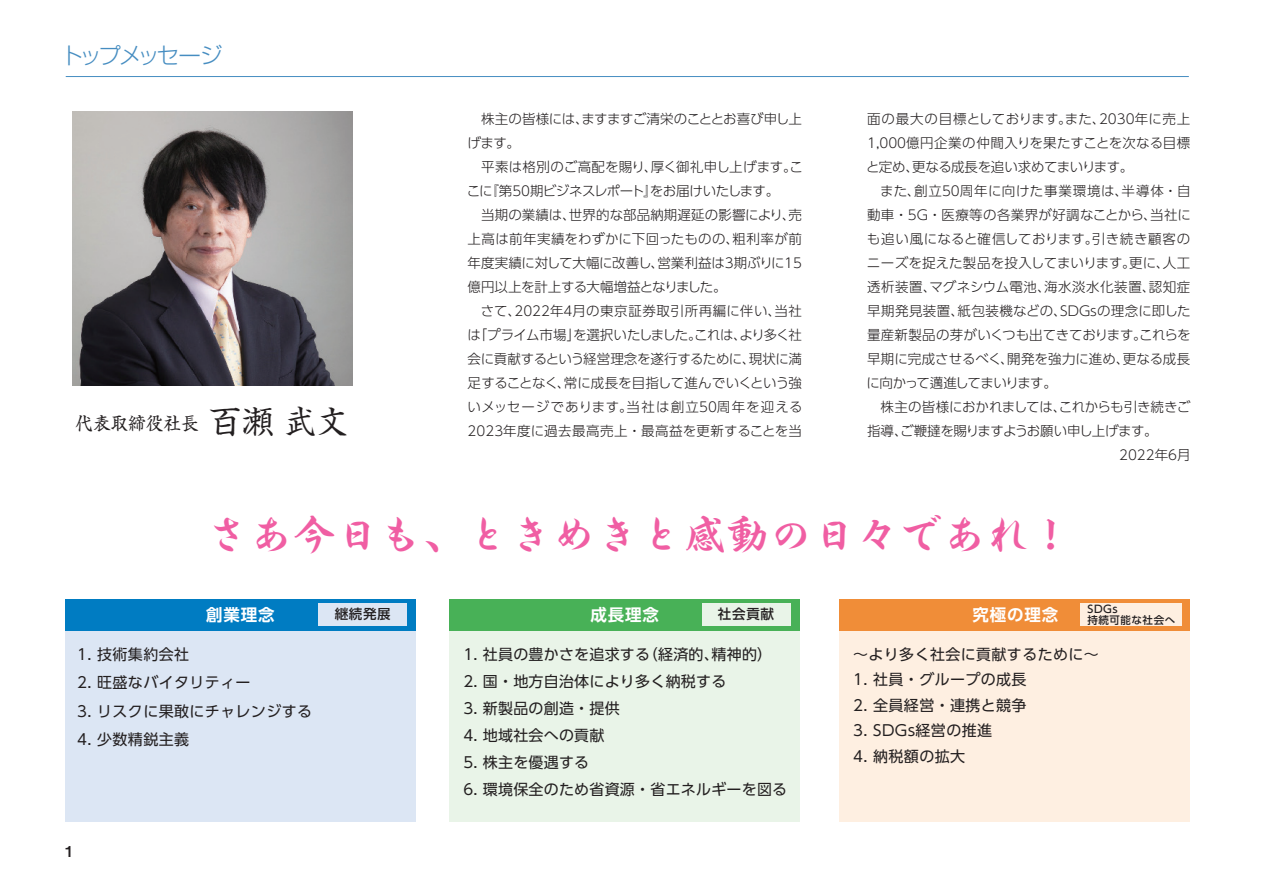
<style>
.page{position:relative;width:1263px;height:893px;background:#fff}
.page>*{position:absolute;margin:0;border:0;box-sizing:border-box;transform-origin:0 0}
.t1{font:41.25px "Hira Gyo Std N W8";letter-spacing:.05em;color:#f05ea3}
.t2{font:300 22.5px "Shin Go Pro";letter-spacing:-.135em;color:#468dc1}
.t3{font:17.55px "Shinsei Kai Pro CBSK1";color:#231f20}
.t4{font:700 16.5px "UD Shin Go Pro De";letter-spacing:.05em;color:#fff}
.t5{font:15px "UD Shin Go Pro";letter-spacing:.025em;color:#231f20}
.t6{font:15px "Midashi Go Pro MB31";color:#231f20}
.t7{font:300 13.5px/24px "UD Shin Go Pro";color:#231f20}
.t8{font:500 13.5px "UD Shin Go Pro";letter-spacing:.05em;color:#231f20}
.t9{font:500 10.5px/10.5px "UD Shin Go Pro";letter-spacing:.05em;color:#231f20}
.s1{font-size:32.1px}
</style>
<div class="page">
<div style="left:450px;top:630px;width:350px;height:192px;background:#e9f4e8"></div>
<div style="left:840px;top:630px;width:350px;height:192px;background:#feefe1"></div>
<div style="left:65px;top:630px;width:350px;height:192px;background:#dce6f4"></div>
<div style="left:65px;top:599px;width:350px;height:32px;background:#007cc2"></div>
<div style="left:450px;top:599px;width:350px;height:32px;background:#48b157"></div>
<div style="left:840px;top:599px;width:350px;height:32px;background:#f08d38"></div>
<div style="left:319px;top:604px;width:88px;height:22px;background:#dce6f4"></div>
<div style="left:702px;top:604px;width:88px;height:22px;background:#e9f4e8"></div>
<div style="left:1080px;top:604px;width:101px;height:22px;background:#feefe1"></div>
<hr style="left:66px;top:76px;width:1123px;height:1px;background:#468dc1">
<img style="left:72px;top:111px;width:280px;height:275px">
<p class="t2" style="left:61px;top:37px;width:163px">トップメッセージ</p>
<p class="t3" style="left:76px;top:409px;width:274px">代表取締役社長 <span class="s1">百瀬 武文</span></p>
<p class="t7" style="left:467px;top:107px;width:337px">　株主の皆様には、ますますご清栄のこととお喜び申し上げます。<br>　平素は格別のご高配を賜り、厚く御礼申し上げます。ここに『第50期ビジネスレポート』をお届けいたします。<br>　当期の業績は、世界的な部品納期遅延の影響により、売上高は前年実績をわずかに下回ったものの、粗利率が前年度実績に対して大幅に改善し、営業利益は3期ぶりに15億円以上を計上する大幅増益となりました。<br>　さて、2022年4月の東京証券取引所再編に伴い、当社は「プライム市場」を選択いたしました。これは、より多く社会に貢献するという経営理念を遂行するために、現状に満足することなく、常に成長を目指して進んでいくという強いメッセージであります。当社は創立50周年を迎える<br>2023年度に過去最高売上・最高益を更新することを当</p>
<p class="t7" style="left:866px;top:107px;width:326px">面の最大の目標としております。また、2030年に売上<br>1,000億円企業の仲間入りを果たすことを次なる目標と定め、更なる成長を追い求めてまいります。<br>　また、創立50周年に向けた事業環境は、半導体・自動車・5G・医療等の各業界が好調なことから、当社にも追い風になると確信しております。引き続き顧客のニーズを捉えた製品を投入してまいります。更に、人工透析装置、マグネシウム電池、海水淡水化装置、認知症早期発見装置、紙包装機などの、SDGsの理念に即した量産新製品の芽がいくつも出てきております。これらを早期に完成させるべく、開発を強力に進め、更なる成長に向かって邁進してまいります。<br>　株主の皆様におかれましては、これからも引き続きご指導、ご鞭撻を賜りますようお願い申し上げます。</p>
<p class="t1" style="left:207px;top:502px;width:866px">さあ今日も、ときめきと感動の日々であれ！</p>
<p class="t8" style="left:335px;top:603px;width:58px">継続発展</p>
<p class="t8" style="left:718px;top:603px;width:58px">社会貢献</p>
<p class="t9" style="left:1087px;top:604px;width:89px">SDGs<br>持続可能な社会へ</p>
<p class="t4" style="left:206px;top:601px;width:70px">創業理念</p>
<p class="t4" style="left:590px;top:601px;width:70px">成長理念</p>
<p class="t4" style="left:972px;top:601px;width:87px">究極の理念</p>
<p class="t5" style="left:853px;top:642px;width:247px">～より多く社会に貢献するために～</p>
<p class="t5" style="left:853px;top:667px;width:175px">1. 社員・グループの成長</p>
<p class="t5" style="left:853px;top:693px;width:175px">2. 全員経営・連携と競争</p>
<p class="t5" style="left:853px;top:718px;width:140px">3. SDGs経営の推進</p>
<p class="t5" style="left:853px;top:744px;width:113px">4. 納税額の拡大</p>
<p class="t5" style="left:77px;top:642px;width:113px">1. 技術集約会社</p>
<p class="t5" style="left:77px;top:670px;width:175px">2. 旺盛なバイタリティー</p>
<p class="t5" style="left:77px;top:699px;width:236px">3. リスクに果敢にチャレンジする</p>
<p class="t5" style="left:77px;top:727px;width:113px">4. 少数精鋭主義</p>
<p class="t5" style="left:463px;top:642px;width:310px">1. 社員の豊かさを追求する（経済的、精神的）</p>
<p class="t5" style="left:463px;top:669px;width:264px">2. 国・地方自治体により多く納税する</p>
<p class="t5" style="left:463px;top:696px;width:158px">3. 新製品の創造・提供</p>
<p class="t5" style="left:463px;top:723px;width:143px">4. 地域社会への貢献</p>
<p class="t5" style="left:463px;top:750px;width:127px">5. 株主を優遇する</p>
<p class="t5" style="left:463px;top:777px;width:325px">6. 環境保全のため省資源・省エネルギーを図る</p>
<p class="t6" style="left:65px;top:839px;width:10px">1</p>
</div>
